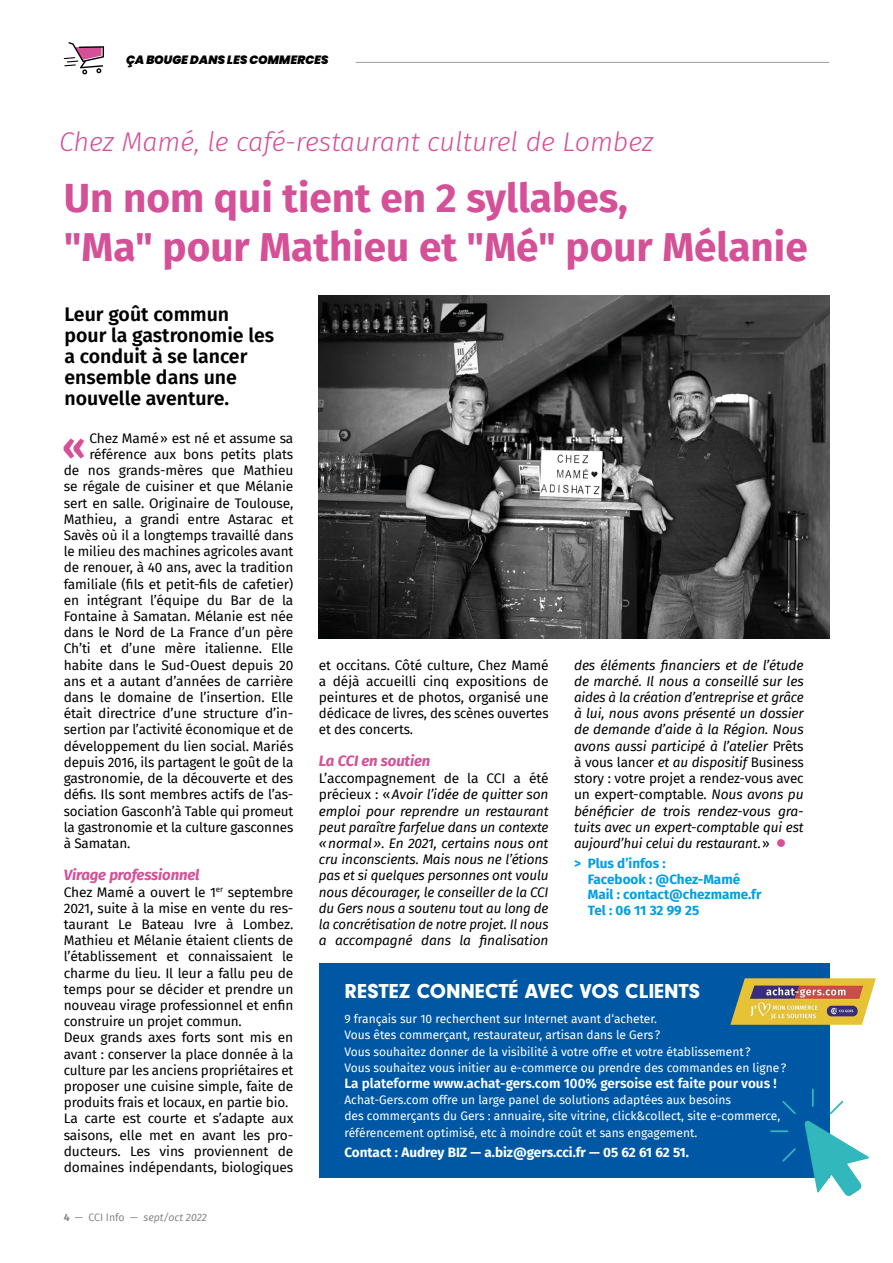
<style>
.page{position:relative;width:893px;height:1263px;background:#fff}
.page>*{position:absolute;margin:0;border:0;box-sizing:border-box;transform-origin:0 0}
.Titre_Breve{font:700 40.5px/48.6px "Fira Sans";color:#d45097}
.tc{font:700 36.9px "Fira Sans";color:#d45097}
.Titre_Breve-2{font:italic 300 27px "Fira Sans";color:#d45097}
.t1{font:900 21px "Neuzeit Gro";color:#fff}
.Intertitre{font:600 19.5px/21px "Fira Sans";color:#000}
.Intertitre-2{font:italic 700 15px "Fira Sans";letter-spacing:-.01em;color:#d45097}
.tc-2{font:13.5px/16.2px "Fira Sans";letter-spacing:-.01em;color:#000;text-align:justify}
.tc-3{font:italic 13.5px/16.2px "Fira Sans";letter-spacing:-.01em;color:#000;text-align:justify}
.plus_d_info{font:700 13.5px/15.8px "Fira Sans";color:#009fe3}
.texte_breves{font:600 13.5px "Fira Sans";color:#fff}
.texte_breves-2{font:700 13.5px "Fira Sans";color:#fff}
.texte_breves-3{font:12px/16.2px "Fira Sans";color:#fff}
.t2{font:italic 900 12px "Poppins";color:#000}
.tc-4{font:italic 10.5px "Fira Sans";color:#878787}
.s1{font-weight:700;font-style:normal}
.s2{font-style:normal}
.s3{color:#d45097}
</style>
<div class="page">
<img style="left:319px;top:296px;width:510px;height:343px">
<div style="left:319px;top:964px;width:510px;height:214px;background:#0058a5"></div>
<svg style="left:64px;top:42px;width:40px;height:33px"></svg>
<img style="left:730px;top:978px;width:146px;height:47px">
<svg style="left:804px;top:1120px;width:65px;height:76px"></svg>
<svg style="left:830px;top:1101px;width:13px;height:13px"></svg>
<svg style="left:782px;top:1148px;width:14px;height:14px"></svg>
<svg style="left:770px;top:1130px;width:18px;height:2px"></svg>
<svg style="left:782px;top:1101px;width:14px;height:13px"></svg>
<svg style="left:812px;top:1089px;width:2px;height:18px"></svg>
<hr style="left:356px;top:62px;width:473px;height:1px;background:#9d9d9c">
<p class="t2" style="left:126px;top:52px;width:204px">ÇA BOUGE DANS LES COMMERCES</p>
<p class="Titre_Breve-2" style="left:59px;top:123px;width:596px">Chez Mamé, le café-restaurant culturel de Lombez</p>
<p class="Titre_Breve" style="left:64px;top:171px;width:745px">Un nom qui tient en 2 syllabes,<br>"Ma" pour Mathieu et "Mé" pour Mélanie</p>
<p class="Intertitre" style="left:65px;top:303px;width:211px">Leur goût commun pour la gastronomie les a conduit à se lancer ensemble dans une nouvelle aventure.</p>
<p class="tc-2" style="left:89px;top:430px;width:205px">Chez Mamé» est né et assume sa</p>
<p class="tc-2" style="left:89px;top:446px;width:205px">référence aux bons petits plats</p>
<p class="tc-2" style="left:64px;top:462px;width:231px">de nos grands-mères que Mathieu</p>
<p class="tc-2" style="left:64px;top:478px;width:231px">se régale de cuisiner et que Mélanie</p>
<p class="tc-2" style="left:64px;top:494px;width:231px">sert en salle. Originaire de Toulouse,</p>
<p class="tc-2" style="left:64px;top:511px;width:231px">Mathieu, a grandi entre Astarac et</p>
<p class="tc-2" style="left:64px;top:527px;width:231px">Savès où il a longtemps travaillé dans</p>
<p class="tc-2" style="left:64px;top:543px;width:231px">le milieu des machines agricoles avant</p>
<p class="tc-2" style="left:64px;top:559px;width:231px">de renouer, à 40 ans, avec la tradition</p>
<p class="tc-2" style="left:64px;top:575px;width:231px">familiale (fils et petit-fils de cafetier)</p>
<p class="tc-2" style="left:64px;top:592px;width:231px">en intégrant l’équipe du Bar de la</p>
<p class="tc-2" style="left:64px;top:608px;width:231px">Fontaine à Samatan. Mélanie est née</p>
<p class="tc-2" style="left:64px;top:624px;width:231px">dans le Nord de La France d’un père</p>
<p class="tc-2" style="left:64px;top:640px;width:231px">Ch’ti et d’une mère italienne. Elle</p>
<p class="tc-2" style="left:64px;top:656px;width:231px">habite dans le Sud-Ouest depuis 20</p>
<p class="tc-2" style="left:64px;top:673px;width:231px">ans et a autant d’années de carrière</p>
<p class="tc-2" style="left:64px;top:689px;width:231px">dans le domaine de l’insertion. Elle</p>
<p class="tc-2" style="left:64px;top:705px;width:231px">était directrice d’une structure d’in-</p>
<p class="tc-2" style="left:64px;top:721px;width:231px">sertion par l’activité économique et de</p>
<p class="tc-2" style="left:64px;top:737px;width:231px">développement du lien social. Mariés</p>
<p class="tc-2" style="left:64px;top:754px;width:231px">depuis 2016, ils partagent le goût de la</p>
<p class="tc-2" style="left:64px;top:770px;width:231px">gastronomie, de la découverte et des</p>
<p class="tc-2" style="left:64px;top:786px;width:231px">défis. Ils sont membres actifs de l’as-</p>
<p class="tc-2" style="left:64px;top:802px;width:231px">sociation Gasconh’à Table qui promeut</p>
<p class="tc-2" style="left:64px;top:818px;width:231px">la gastronomie et la culture gasconnes</p>
<p class="tc-2" style="left:64px;top:835px;width:68px">à Samatan.</p>
<p class="Intertitre-2" style="left:64px;top:862px;width:137px">Virage professionnel</p>
<p class="tc-2" style="left:64px;top:883px;width:231px">Chez Mamé a ouvert le 1<sup>er</sup> septembre 2021, suite à la mise en vente du res&shy;taurant Le Bateau Ivre à Lombez.<br>Mathieu et Mélanie étaient clients de l’établissement et connaissaient le charme du lieu. Il leur a fallu peu de temps pour se décider et prendre un nouveau virage professionnel et enfin construire un projet commun.</p>
<p class="tc-2" style="left:64px;top:1029px;width:231px">Deux grands axes forts sont mis en avant : conserver la place donnée à la culture par les anciens propriétaires et proposer une cuisine simple, faite de produits frais et locaux, en partie bio.</p>
<p class="tc-2" style="left:64px;top:1110px;width:231px">La carte est courte et s’adapte aux saisons, elle met en avant les pro&shy;ducteurs. Les vins proviennent de domaines indépendants, biologiques</p>
<p class="tc" style="left:62px;top:415px;width:25px">«</p>
<p class="tc-4" style="left:64px;top:1209px;width:145px"><span class="s1">4</span> <span class="s2">— CCI Info —</span> sept/oct 2022</p>
<p class="tc-2" style="left:319px;top:656px;width:231px">et occitans. Côté culture, Chez Mamé a déjà accueilli cinq expositions de peintures et de photos, organisé une dédicace de livres, des scènes ouvertes et des concerts.</p>
<p class="Intertitre-2" style="left:319px;top:749px;width:113px">La CCI en soutien</p>
<p class="tc-3" style="left:319px;top:770px;width:231px"><span class="s2">L’accompagnement de la CCI a été précieux : «</span>Avoir l’idée de quitter son emploi pour reprendre un restaurant peut paraître farfelue dans un contexte «normal». En 2021, certains nous ont cru inconscients. Mais nous ne l’étions pas et si quelques personnes ont voulu nous décourager, le conseiller de la CCI du Gers nous a soutenu tout au long de la concrétisation de notre projet. Il nous a accompagné dans la finalisation</p>
<p class="tc-3" style="left:574px;top:656px;width:231px">des éléments financiers et de l’étude de marché. Il nous a conseillé sur les aides à la création d’entreprise et grâce à lui, nous avons présenté un dossier de demande d’aide à la Région. Nous avons aussi participé à l’atelier <span class="s2">Prêts à vous lancer</span> et au dispositif <span class="s2">Business story : votre projet a rendez-vous avec un expert-comptable</span>. Nous avons pu bénéficier de trois rendez-vous gra&shy;tuits avec un expert-comptable qui est aujourd’hui celui du restaurant<span class="s2">.»</span> <span class="s3">●</span></p>
<p class="plus_d_info" style="left:588px;top:854px;width:175px;text-indent:-14px">&gt; Plus d’infos :<br>Facebook : @Chez-Mamé<br>Mail : contact@chezmame.fr<br>Tel : 06 11 32 99 25</p>
<p class="t1" style="left:344px;top:979px;width:357px">RESTEZ CONNECTÉ AVEC VOS CLIENTS</p>
<p class="texte_breves-3" style="left:344px;top:1010px;width:314px">9 français sur 10 recherchent sur Internet avant d‘acheter.</p>
<p class="texte_breves-3" style="left:344px;top:1027px;width:317px">Vous êtes commerçant, restaurateur, artisan dans le Gers ?</p>
<p class="texte_breves-3" style="left:344px;top:1043px;width:443px">Vous souhaitez donner de la visibilité à votre offre et votre établissement ?<br>Vous souhaitez vous initier au e-commerce ou prendre des commandes en ligne?</p>
<p class="texte_breves" style="left:344px;top:1072px;width:434px">La plateforme www.achat-gers.com 100% gersoise est faite pour vous !</p>
<p class="texte_breves-3" style="left:344px;top:1091px;width:437px">Achat-Gers.com offre un large panel de solutions adaptées aux besoins<br>des commerçants du Gers : annuaire, site vitrine, click&amp;collect, site e-commerce, référencement optimisé, etc à moindre coût et sans engagement.</p>
<p class="texte_breves-2" style="left:344px;top:1141px;width:346px">Contact : Audrey BIZ — a.biz@gers.cci.fr — 05 62 61 62 51.</p>
</div>
